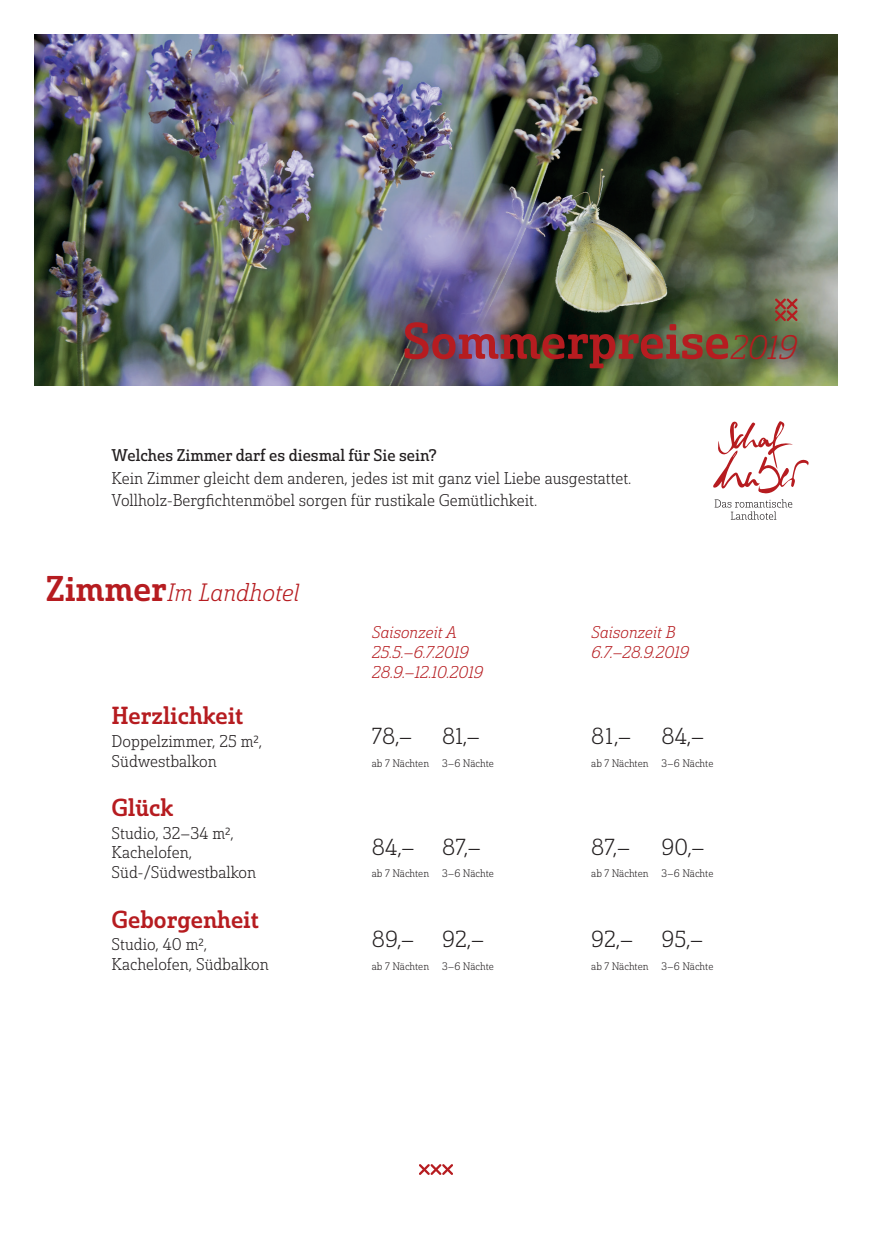
<style>
.page{position:relative;width:872px;height:1234px;background:#fff}
.page>*{position:absolute;margin:0;border:0;box-sizing:border-box;transform-origin:0 0}
.t1{font:50.25px "Solitas Slab Nor Med";color:#b61c20}
.t2{font:24.3px "Solitas Slab Nor Lig It";color:#b61c20}
.t3{font:24px "Solitas Slab Nor Med";color:#b61c20}
.t4{font:22.5px "Solitas Slab Nor Lig";color:#231f20}
.t5{font:16.5px/19.5px "Solitas Slab Nor Lig";color:#231f20}
.t6{font:16.5px/19.8px "Solitas Slab Nor Lig It";color:#b61c20}
.t7{font:16.5px "Solitas Slab Nor Reg";color:#231f20}
.t8{font:10.5px "Solitas Slab Nor Lig";color:#231f20}
.s1{font-family:"Solitas Slab Nor Lig It";font-size:33px}
.s2{font-family:"Solitas Slab Nor Med";font-size:34.8px}
.s3{font-size:13.5px}
</style>
<div class="page">
<img style="left:34px;top:34px;width:804px;height:352px">
<svg style="left:775px;top:298px;width:22px;height:23px"></svg>
<svg style="left:713px;top:421px;width:96px;height:72px"></svg>
<svg style="left:714px;top:499px;width:78px;height:20px"></svg>
<svg style="left:419px;top:1164px;width:34px;height:10px"></svg>
<h1 class="t1" style="left:402px;top:309px;width:396px">Sommerpreise<span class="s1">2019</span></h1>
<p class="t7" style="left:112px;top:445px;width:327px">Welches Zimmer darf es diesmal für Sie sein?</p>
<p class="t5" style="left:112px;top:467px;width:521px;line-height:22.5px">Kein Zimmer gleicht dem anderen, jedes ist mit ganz viel Liebe ausgestattet.<br>Vollholz-Bergfichtenmöbel sorgen für rustikale Gemütlichkeit.</p>
<h2 class="t2" style="left:46px;top:578px;width:255px"><span class="s2">Zimmer</span>Im Landhotel</h2>
<h3 class="t3" style="left:112px;top:700px;width:133px">Herzlichkeit</h3>
<p class="t5" style="left:112px;top:731px;width:152px">Doppelzimmer, 25 m<span class="s3">²</span>,<br>Südwestbalkon</p>
<h3 class="t3" style="left:112px;top:792px;width:63px">Glück</h3>
<p class="t5" style="left:112px;top:823px;width:146px">Studio, 32–34 m<span class="s3">²</span>,<br>Kachelofen,<br>Süd-/Südwestbalkon</p>
<h3 class="t3" style="left:112px;top:903px;width:149px">Geborgenheit</h3>
<p class="t5" style="left:112px;top:934px;width:159px">Studio, 40 m<span class="s3">²</span>,<br>Kachelofen, Südbalkon</p>
<p class="t6" style="left:372px;top:623px;width:113px">Saisonzeit A<br>25.5.–6.7.2019<br>28.9.–12.10.2019</p>
<p class="t6" style="left:591px;top:623px;width:99px">Saisonzeit B<br>6.7.–28.9.2019</p>
<h3 class="t4" style="left:372px;top:722px;width:42px">78,–</h3>
<p class="t8" style="left:372px;top:756px;width:59px">ab 7 Nächten</p>
<h3 class="t4" style="left:442px;top:722px;width:40px">81,–</h3>
<p class="t8" style="left:442px;top:756px;width:53px">3–6 Nächte</p>
<h3 class="t4" style="left:591px;top:722px;width:42px">81,–</h3>
<p class="t8" style="left:591px;top:756px;width:59px">ab 7 Nächten</p>
<h3 class="t4" style="left:661px;top:722px;width:45px">84,–</h3>
<p class="t8" style="left:661px;top:756px;width:53px">3–6 Nächte</p>
<h3 class="t4" style="left:372px;top:832px;width:45px">84,–</h3>
<p class="t8" style="left:372px;top:866px;width:59px">ab 7 Nächten</p>
<h3 class="t4" style="left:442px;top:832px;width:41px">87,–</h3>
<p class="t8" style="left:442px;top:866px;width:53px">3–6 Nächte</p>
<h3 class="t4" style="left:591px;top:832px;width:41px">87,–</h3>
<p class="t8" style="left:591px;top:866px;width:59px">ab 7 Nächten</p>
<h3 class="t4" style="left:661px;top:832px;width:45px">90,–</h3>
<p class="t8" style="left:661px;top:866px;width:53px">3–6 Nächte</p>
<h3 class="t4" style="left:372px;top:925px;width:44px">89,–</h3>
<p class="t8" style="left:372px;top:959px;width:59px">ab 7 Nächten</p>
<h3 class="t4" style="left:442px;top:925px;width:44px">92,–</h3>
<p class="t8" style="left:442px;top:959px;width:53px">3–6 Nächte</p>
<h3 class="t4" style="left:591px;top:925px;width:44px">92,–</h3>
<p class="t8" style="left:591px;top:959px;width:59px">ab 7 Nächten</p>
<h3 class="t4" style="left:661px;top:925px;width:44px">95,–</h3>
<p class="t8" style="left:661px;top:959px;width:53px">3–6 Nächte</p>
</div>
